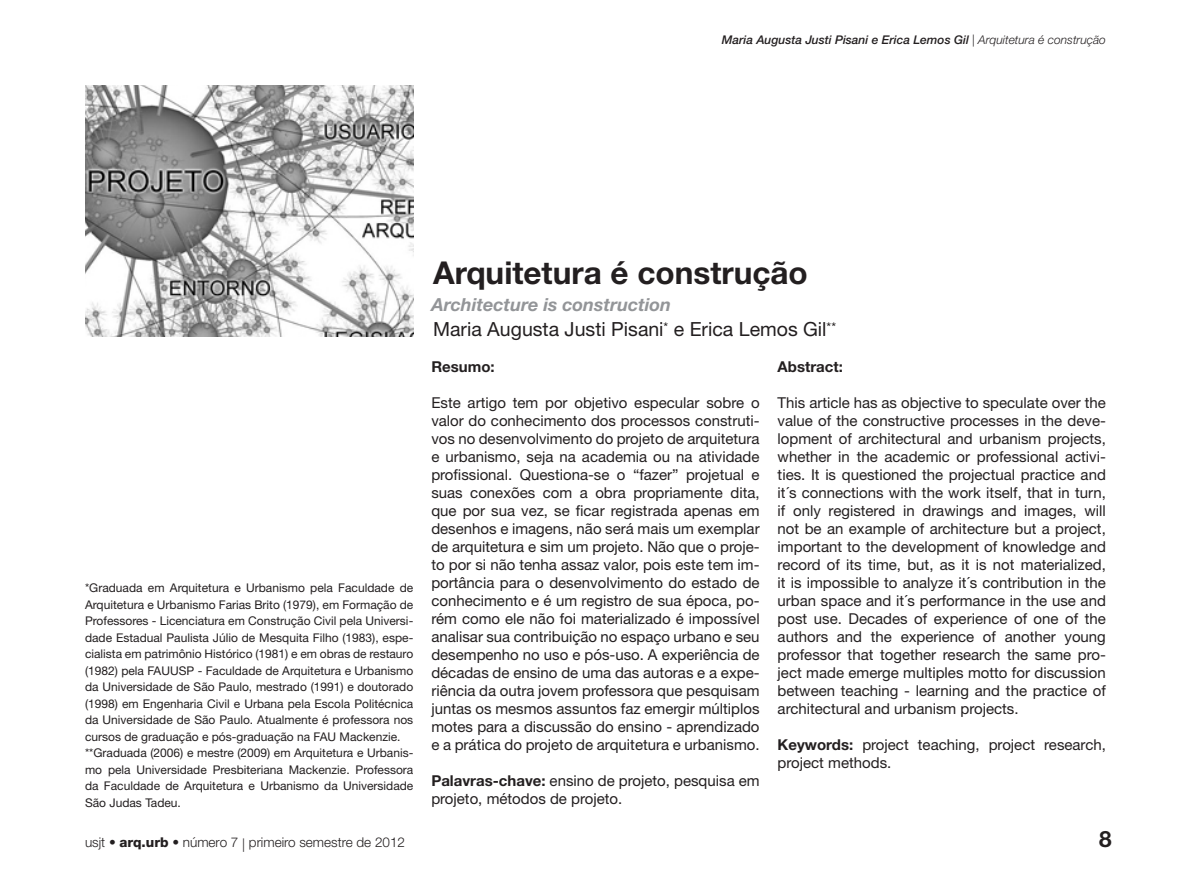
<style>
.page{position:relative;width:1191px;height:893px;background:#fff}
.page>*{position:absolute;margin:0;border:0;box-sizing:border-box;transform-origin:0 0}
.t1{font:700 31.5px "Helvetica Neue LT Std";color:#231f20}
.t2{font:700 22.5px "Helvetica Neue LT Std";color:#231f20}
.Autor{font:19.5px "Helvetica Neue LT Std";color:#231f20}
.t3{font:italic 700 18px "Helvetica Neue LT Std";color:#939598}
.Texto_-_resumo{font:15px/18px "Helvetica Neue LT Std";color:#231f20;text-align:justify}
.t4{font:700 15px "Helvetica Neue LT Std";color:#231f20}
.t5{font:300 13.5px "Helvetica Neue LT Std";color:#231f20}
.Notas{font:12px/16.5px "Helvetica Neue LT Std";color:#231f20;text-align:justify}
.t6{font:italic 500 12px "Helvetica Neue LT Std";color:#231f20}
.s1{font-weight:300}
.s2{font-weight:700}
.s3{font-weight:800}
</style>
<div class="page">
<img style="left:85px;top:85px;width:328px;height:251px">
<p class="t6" style="left:721px;top:33px;width:386px">Maria Augusta Justi Pisani e Erica Lemos Gil <span class="s1">| Arquitetura é construção</span></p>
<p class="Notas" style="left:85px;top:579px;width:330px">*Graduada em Arquitetura e Urbanismo pela Faculdade de Arquitetura e Urbanismo Farias Brito (1979), em Formação de Professores - Licenciatura em Construção Civil pela Universi&shy;dade Estadual Paulista Júlio de Mesquita Filho (1983), espe&shy;cialista em patrimônio Histórico (1981) e em obras de restauro (1982) pela FAUUSP - Faculdade de Arquitetura e Urbanismo da Universidade de São Paulo, mestrado (1991) e doutorado (1998) em Engenharia Civil e Urbana pela Escola Politécnica da Universidade de São Paulo. Atualmente é professora nos cursos de graduação e pós-graduação na FAU Mackenzie.</p>
<p class="Notas" style="left:85px;top:744px;width:330px">**Graduada (2006) e mestre (2009) em Arquitetura e Urbanis&shy;mo pela Universidade Presbiteriana Mackenzie. Professora da Faculdade de Arquitetura e Urbanismo da Universidade São Judas Tadeu.</p>
<p class="t1" style="left:433px;top:253px;width:376px">Arquitetura é construção</p>
<p class="t3" style="left:431px;top:293px;width:241px">Architecture is construction</p>
<p class="Autor" style="left:433px;top:318px;width:404px">Maria Augusta Justi Pisani<sup>*</sup> e Erica Lemos Gil<sup>**</sup></p>
<p class="t4" style="left:777px;top:358px;width:67px">Abstract:</p>
<p class="Texto_-_resumo" style="left:777px;top:394px;width:330px">This article has as objective to speculate over the value of the constructive processes in the deve&shy;lopment of architectural and urbanism projects, whether in the academic or professional activi&shy;ties. It is questioned the projectual practice and it´s connections with the work itself, that in turn, if only registered in drawings and images, will not be an example of architecture but a project, important to the development of knowledge and record of its time, but, as it is not materialized, it is impossible to analyze it´s contribution in the urban space and it´s performance in the use and post use. Decades of experience of one of the authors and the experience of another young professor that together research the same pro&shy;ject made emerge multiples motto for discussion between teaching - learning and the practice of architectural and urbanism projects.</p>
<p class="Texto_-_resumo" style="left:777px;top:736px;width:330px"><span class="s2">Keywords:</span> project teaching, project research, project methods.</p>
<p class="t4" style="left:431px;top:358px;width:65px">Resumo:</p>
<p class="Texto_-_resumo" style="left:431px;top:394px;width:330px">Este artigo tem por objetivo especular sobre o valor do conhecimento dos processos construti&shy;vos no desenvolvimento do projeto de arquitetura e urbanismo, seja na academia ou na atividade profissional. Questiona-se o “fazer” projetual e suas conexões com a obra propriamente dita, que por sua vez, se ficar registrada apenas em desenhos e imagens, não será mais um exemplar de arquitetura e sim um projeto. Não que o proje&shy;to por si não tenha assaz valor, pois este tem im&shy;portância para o desenvolvimento do estado de conhecimento e é um registro de sua época, po&shy;rém como ele não foi materializado é impossível analisar sua contribuição no espaço urbano e seu desempenho no uso e pós-uso. A experiência de décadas de ensino de uma das autoras e a expe&shy;riência da outra jovem professora que pesquisam juntas os mesmos assuntos faz emergir múltiplos motes para a discussão do ensino - aprendizado e a prática do projeto de arquitetura e urbanismo.</p>
<p class="Texto_-_resumo" style="left:431px;top:772px;width:330px"><span class="s2">Palavras-chave:</span> ensino de projeto, pesquisa em projeto, métodos de projeto.</p>
<p class="t5" style="left:85px;top:834px;width:321px">usjt • <span class="s3">arq.urb</span> • número 7 | primeiro semestre de 2012</p>
<p class="t2" style="left:1099px;top:825px;width:14px">8</p>
</div>
